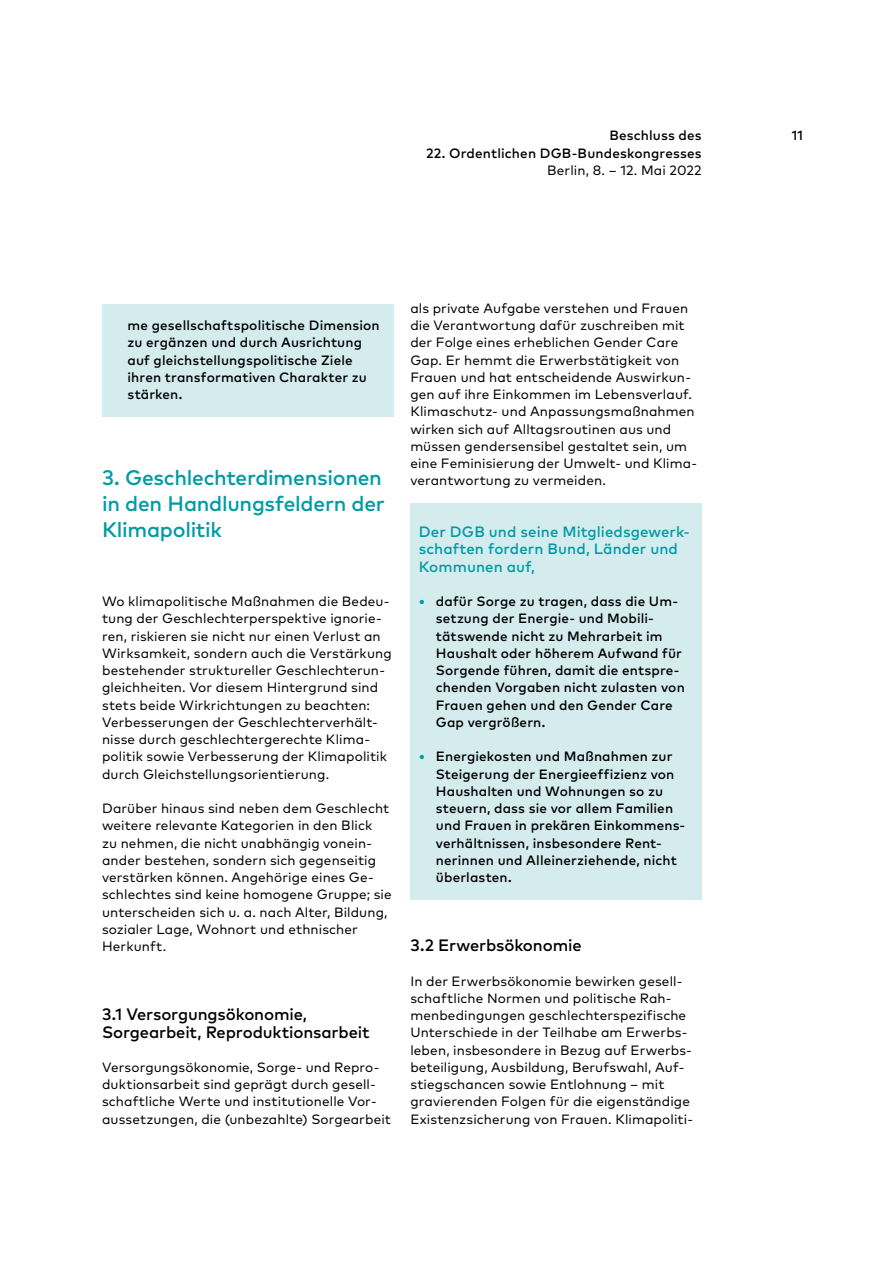
<style>
.page{position:relative;width:893px;height:1263px;background:#fff}
.page>*{position:absolute;margin:0;border:0;box-sizing:border-box;transform-origin:0 0}
.t1{font:500 21px/25.8px "Mark Pro";letter-spacing:-.01em;color:#009ba4}
.t2{font:500 16.5px/18px "Mark Pro";letter-spacing:-.01em;color:#000}
.t3{font:500 15px/17.2px "Mark Pro";letter-spacing:.005em;color:#009ba4}
.t4{font:13.5px/17.2px "Mark Pro";letter-spacing:.01em;color:#000}
.t5{font:500 13.5px/17.2px "Mark Pro";letter-spacing:.01em;color:#000}
.s1{font-size:15px;color:#009ba4}
</style>
<div class="page">
<div style="left:102px;top:304px;width:291px;height:112px;background:#d5ecee"></div>
<div style="left:410px;top:503px;width:292px;height:396px;background:#d5ecee"></div>
<p class="t5" style="left:609px;top:126px;width:94px">Beschluss des</p>
<p class="t5" style="left:426px;top:143px;width:277px">22. Ordentlichen DGB-Bundeskongresses</p>
<p class="t4" style="left:547px;top:160px;width:156px">Berlin, 8. – 12. Mai 2022</p>
<p class="t5" style="left:128px;top:316px;width:254px">me gesellschaftspolitische Dimension zu ergänzen und durch Ausrichtung auf gleichstellungspolitische Ziele ihren transformativen Charakter zu stärken.</p>
<h1 class="t1" style="left:102px;top:463px;width:284px">3. Geschlechterdimensionen in den Handlungsfeldern der<br>Klimapolitik</h1>
<p class="t4" style="left:102px;top:592px;width:291px">Wo klimapolitische Maßnahmen die Bedeu&shy;tung der Geschlechterperspektive ignorie&shy;ren, riskieren sie nicht nur einen Verlust an Wirksamkeit, sondern auch die Verstärkung bestehender struktureller Geschlechterun&shy;gleichheiten. Vor diesem Hintergrund sind stets beide Wirkrichtungen zu beachten:<br>Verbesserungen der Geschlechterverhält&shy;nisse durch geschlechtergerechte Klima&shy;politik sowie Verbesserung der Klimapolitik durch Gleichstellungsorientierung.</p>
<p class="t4" style="left:102px;top:799px;width:291px">Darüber hinaus sind neben dem Geschlecht weitere relevante Kategorien in den Blick<br>zu nehmen, die nicht unabhängig vonein&shy;ander bestehen, sondern sich gegenseitig verstärken können. Angehörige eines Ge&shy;schlechtes sind keine homogene Gruppe; sie unterscheiden sich u. a. nach Alter, Bildung, sozialer Lage, Wohnort und ethnischer Herkunft.</p>
<p class="t2" style="left:102px;top:1004px;width:269px">3.1 Versorgungsökonomie,<br>Sorgearbeit, Reproduktionsarbeit</p>
<p class="t4" style="left:102px;top:1057px;width:290px">Versorgungsökonomie, Sorge- und Repro&shy;duktionsarbeit sind geprägt durch gesell&shy;schaftliche Werte und institutionelle Vor&shy;aussetzungen, die (unbezahlte) Sorgearbeit</p>
<p class="t4" style="left:410px;top:298px;width:288px">als private Aufgabe verstehen und Frauen die Verantwortung dafür zuschreiben mit der Folge eines erheblichen Gender Care Gap. Er hemmt die Erwerbstätigkeit von Frauen und hat entscheidende Auswirkun&shy;gen auf ihre Einkommen im Lebensverlauf.<br>Klimaschutz- und Anpassungsmaßnahmen wirken sich auf Alltagsroutinen aus und müssen gendersensibel gestaltet sein, um eine Feminisierung der Umwelt- und Klima&shy;verantwortung zu vermeiden.</p>
<p class="t3" style="left:419px;top:522px;width:273px">Der DGB und seine Mitgliedsgewerk&shy;schaften fordern Bund, Länder und<br>Kommunen auf,</p>
<p class="t5" style="left:436px;top:592px;width:250px;text-indent:-17px"><span class="s1">•</span> dafür Sorge zu tragen, dass die Um&shy;setzung der Energie- und Mobili&shy;tätswende nicht zu Mehrarbeit im<br>Haushalt oder höherem Aufwand für<br>Sorgende führen, damit die entspre&shy;chenden Vorgaben nicht zulasten von<br>Frauen gehen und den Gender Care<br>Gap vergrößern.</p>
<p class="t5" style="left:436px;top:747px;width:251px;text-indent:-17px"><span class="s1">•</span> Energiekosten und Maßnahmen zur<br>Steigerung der Energieeffizienz von<br>Haushalten und Wohnungen so zu steuern, dass sie vor allem Familien und Frauen in prekären Einkommens&shy;verhältnissen, insbesondere Rent&shy;nerinnen und Alleinerziehende, nicht überlasten.</p>
<p class="t2" style="left:410px;top:935px;width:173px">3.2 Erwerbsökonomie</p>
<p class="t4" style="left:410px;top:971px;width:284px">In der Erwerbsökonomie bewirken gesell&shy;schaftliche Normen und politische Rah&shy;menbedingungen geschlechterspezifische Unterschiede in der Teilhabe am Erwerbs&shy;leben, insbesondere in Bezug auf Erwerbs&shy;beteiligung, Ausbildung, Berufswahl, Auf&shy;stiegschancen sowie Entlohnung – mit gravierenden Folgen für die eigenständige Existenzsicherung von Frauen. Klimapoliti-</p>
<p class="t5" style="left:792px;top:126px;width:13px">11</p>
</div>
